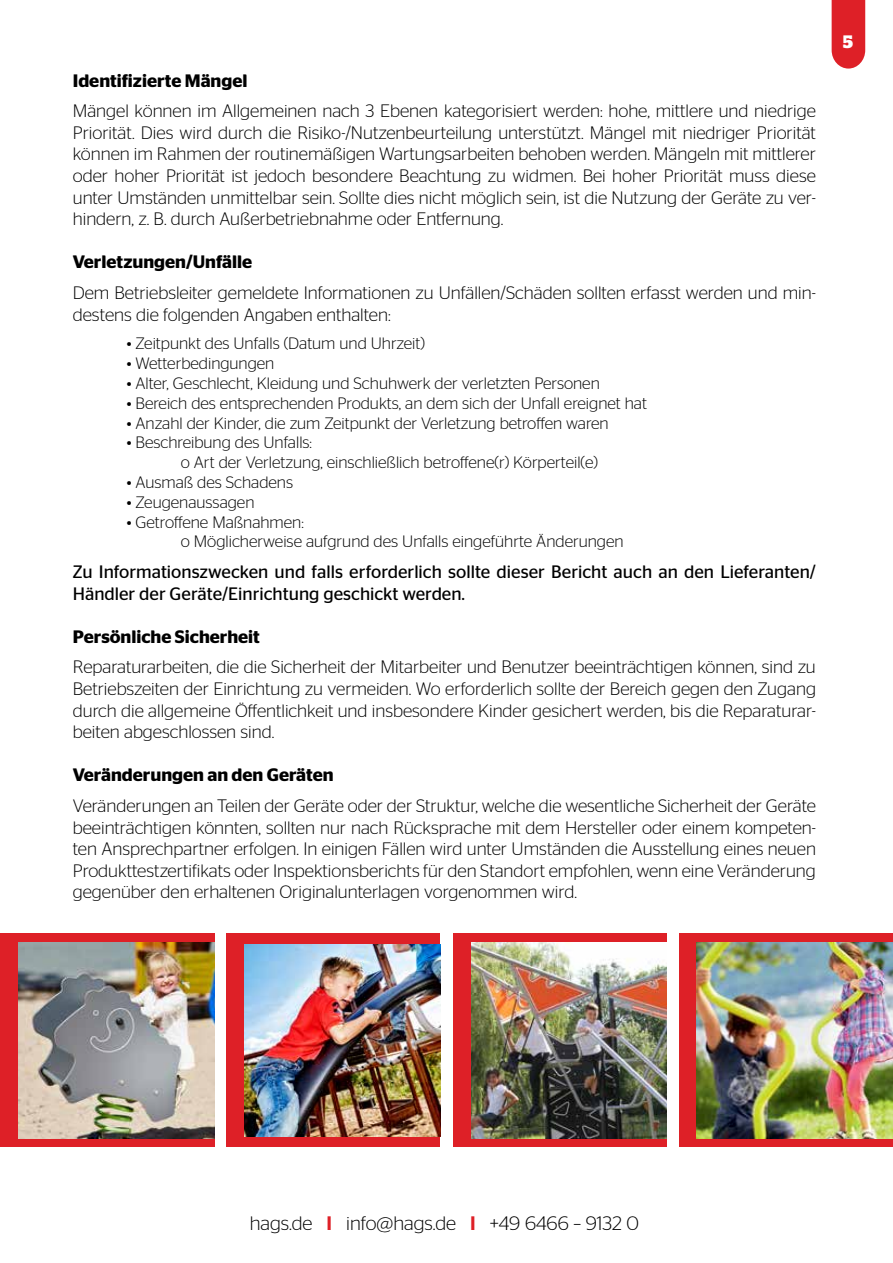
<style>
.page{position:relative;width:893px;height:1263px;background:#fff}
.page>*{position:absolute;margin:0;border:0;box-sizing:border-box;transform-origin:0 0}
.t1{font:300 19.5px "Stag Sans";color:#000}
.t2{font:300 18px/21.6px "Stag Sans";color:#000;text-align:justify}
.t3{font:18px/21.6px "Stag Sans";color:#000}
.t4{font:600 18px "Stag Sans";color:#000}
.t5{font:700 18px "Stag";color:#fff}
.t6{font:300 16.5px/19.8px "Stag Sans";color:#000}
.s1{font-weight:500;color:#de2027}
</style>
<div class="page">
<svg style="left:832px;top:0;width:33px;height:69px;background:#df2d34"></svg>
<div style="left:0;top:933px;width:214px;height:214px;background:#de2027"></div>
<img style="left:18px;top:943px;width:196px;height:195px">
<div style="left:227px;top:933px;width:213px;height:214px;background:#de2027"></div>
<img style="left:245px;top:944px;width:195px;height:193px">
<div style="left:453px;top:933px;width:214px;height:214px;background:#de2027"></div>
<img style="left:471px;top:943px;width:196px;height:195px">
<div style="left:679px;top:933px;width:214px;height:214px;background:#de2027"></div>
<img style="left:696px;top:943px;width:197px;height:195px">
<p class="t4" style="left:73px;top:70px;width:176px">Identifizierte Mängel</p>
<p class="t2" style="left:73px;top:100px;width:745px">Mängel können im Allgemeinen nach 3 Ebenen kategorisiert werden: hohe, mittlere und niedrige Priorität. Dies wird durch die Risiko-/Nutzenbeurteilung unterstützt. Mängel mit niedriger Priorität können im Rahmen der routinemäßigen Wartungsarbeiten behoben werden. Mängeln mit mittlerer oder hoher Priorität ist jedoch besondere Beachtung zu widmen. Bei hoher Priorität muss diese unter Umständen unmittelbar sein. Sollte dies nicht möglich sein, ist die Nutzung der Geräte zu ver&shy;hindern, z. B. durch Außerbetriebnahme oder Entfernung.</p>
<p class="t4" style="left:73px;top:252px;width:181px">Verletzungen/Unfälle</p>
<p class="t2" style="left:73px;top:282px;width:745px">Dem Betriebsleiter gemeldete Informationen zu Unfällen/Schäden sollten erfasst werden und min&shy;destens die folgenden Angaben enthalten:</p>
<p class="t6" style="left:127px;top:333px;width:300px">• Zeitpunkt des Unfalls (Datum und Uhrzeit)</p>
<p class="t6" style="left:127px;top:353px;width:149px">• Wetterbedingungen</p>
<p class="t6" style="left:127px;top:373px;width:474px">• Alter, Geschlecht, Kleidung und Schuhwerk der verletzten Personen</p>
<p class="t6" style="left:127px;top:393px;width:522px">• Bereich des entsprechenden Produkts, an dem sich der Unfall ereignet hat</p>
<p class="t6" style="left:127px;top:413px;width:483px">• Anzahl der Kinder, die zum Zeitpunkt der Verletzung betroffen waren</p>
<p class="t6" style="left:181px;top:432px;width:419px;text-indent:-54px">• Beschreibung des Unfalls:<br>o Art der Verletzung, einschließlich betroffene(r) Körperteil(e)</p>
<p class="t6" style="left:127px;top:472px;width:168px">• Ausmaß des Schadens</p>
<p class="t6" style="left:127px;top:492px;width:129px">• Zeugenaussagen</p>
<p class="t6" style="left:181px;top:512px;width:444px;text-indent:-54px">• Getroffene Maßnahmen:<br>o Möglicherweise aufgrund des Unfalls eingeführte Änderungen</p>
<p class="t3" style="left:73px;top:561px;width:745px">Zu Informationszwecken und falls erforderlich sollte dieser Bericht auch an den Lieferanten/<br>Händler der Geräte/Einrichtung geschickt werden.</p>
<p class="t4" style="left:73px;top:626px;width:189px">Persönliche Sicherheit</p>
<p class="t2" style="left:73px;top:656px;width:745px">Reparaturarbeiten, die die Sicherheit der Mitarbeiter und Benutzer beeinträchtigen können, sind zu Betriebszeiten der Einrichtung zu vermeiden. Wo erforderlich sollte der Bereich gegen den Zugang durch die allgemeine Öffentlichkeit und insbesondere Kinder gesichert werden, bis die Reparaturar&shy;beiten abgeschlossen sind.</p>
<p class="t4" style="left:73px;top:765px;width:262px">Veränderungen an den Geräten</p>
<p class="t2" style="left:73px;top:795px;width:745px">Veränderungen an Teilen der Geräte oder der Struktur, welche die wesentliche Sicherheit der Geräte beeinträchtigen könnten, sollten nur nach Rücksprache mit dem Hersteller oder einem kompeten&shy;ten Ansprechpartner erfolgen. In einigen Fällen wird unter Umständen die Ausstellung eines neuen Produkttestzertifikats oder Inspektionsberichts für den Standort empfohlen, wenn eine Veränderung gegenüber den erhaltenen Originalunterlagen vorgenommen wird.</p>
<p class="t5" style="left:843px;top:31px;width:11px">5</p>
<p class="t1" style="left:250px;top:1212px;width:391px">hags.de <span class="s1">I</span> info@hags.de <span class="s1">I</span> +49 6466 – 9132 0</p>
</div>
